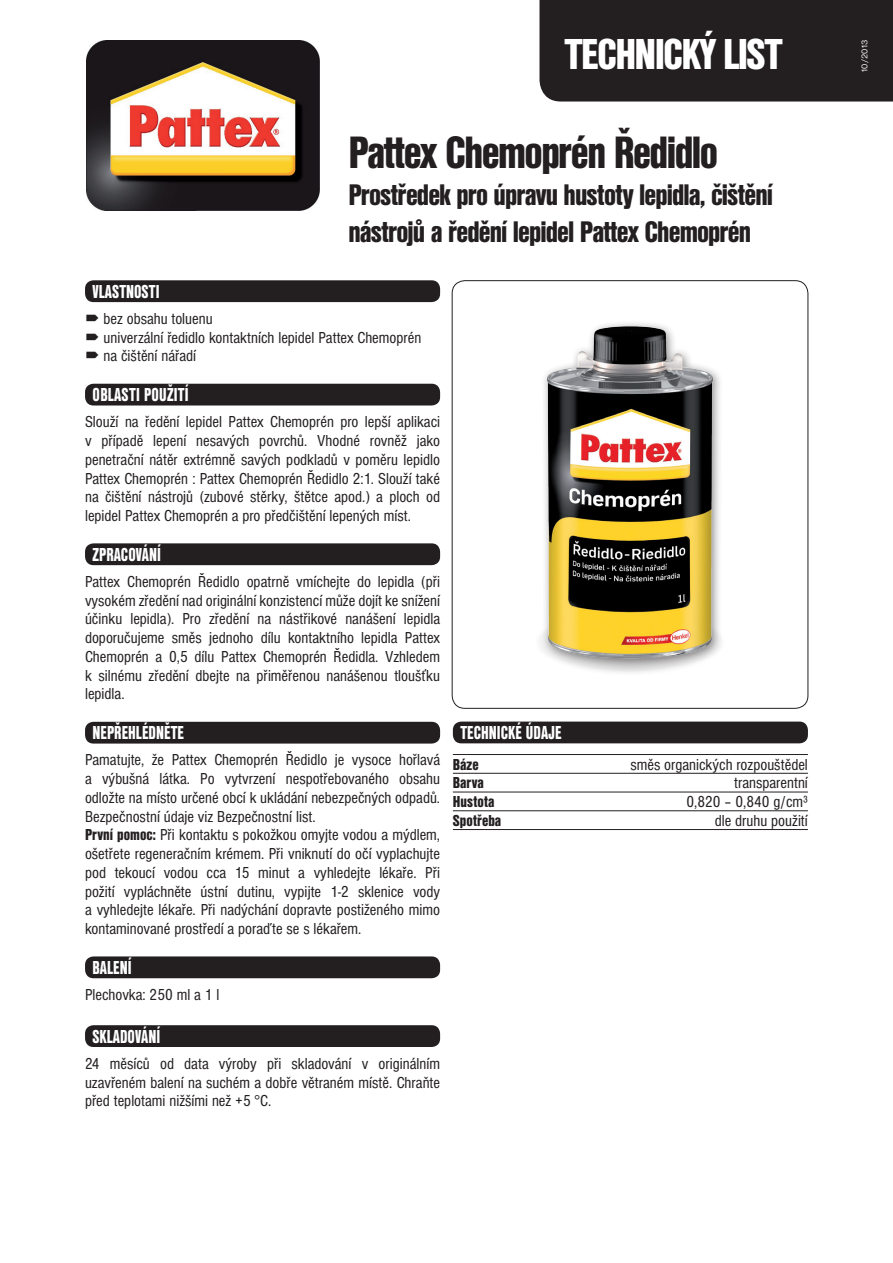
<style>
.page{position:relative;width:893px;height:1263px;background:#fff}
.page>*{position:absolute;margin:0;border:0;box-sizing:border-box;transform-origin:0 0}
.t1{font:47.1px "Nimbus Sans DOT Blac Cond";letter-spacing:-.035em;color:#231f20}
.t2{font:45px "Nimbus Sans DOT Blac Cond";letter-spacing:-.04em;color:#fff}
.t3{font:30.9px/37px "Nimbus Sans DOT Blac Cond";letter-spacing:-.03em;color:#231f20}
.t4{font:19.5px "Nimbus Sans DOT Blac Cond";color:#fff;scale:.85 1}
.t5{font:condensed 16.5px/18.8px "Nimbus Sans DOT";color:#231f20;text-align:justify}
.t6{font:16.5px "Nimbus Sans DOT Blac Cond";color:#231f20}
.t7{font:9px "Nimbus Sans DOT";letter-spacing:-.055em;color:#fff}
.s1{font-family:"Nimbus Sans DOT Blac Cond";font-stretch:normal}
</style>
<div class="page">
<div style="left:539px;top:0;width:354px;height:102px;background:#231f20"></div>
<img style="left:87px;top:40px;width:233px;height:171px">
<div style="left:85px;top:280px;width:355px;height:22px;background:#231f20;border-radius:9px"></div>
<div style="left:85px;top:384px;width:355px;height:21px;background:#231f20;border-radius:9px"></div>
<div style="left:85px;top:543px;width:355px;height:22px;background:#231f20;border-radius:9px"></div>
<div style="left:85px;top:722px;width:355px;height:21px;background:#231f20;border-radius:9px"></div>
<div style="left:85px;top:956px;width:355px;height:22px;background:#231f20;border-radius:9px"></div>
<div style="left:85px;top:1025px;width:355px;height:22px;background:#231f20;border-radius:9px"></div>
<hr style="left:453px;top:754px;width:355px;height:1px;background:#231f20">
<hr style="left:453px;top:773px;width:355px;height:1px;background:#231f20">
<hr style="left:453px;top:792px;width:355px;height:1px;background:#231f20">
<hr style="left:453px;top:810px;width:355px;height:1px;background:#231f20">
<hr style="left:453px;top:829px;width:355px;height:1px;background:#231f20">
<div style="left:453px;top:721px;width:355px;height:22px;background:#231f20;border-radius:9px"></div>
<img style="left:540px;top:323px;width:181px;height:350px">
<h2 class="t2" style="left:564px;top:28px;width:220px">TECHNICKÝ LIST</h2>
<p class="t7" style="left:860px;top:73px;width:35px;rotate:-90deg">10/2013</p>
<h1 class="t1" style="left:348px;top:125px;width:371px">Pattex Chemoprén Ředidlo</h1>
<h3 class="t3" style="left:348px;top:176px;width:426px">Prostředek pro úpravu hustoty lepidla, čištění nástrojů a ředění lepidel Pattex Chemoprén</h3>
<p class="t4" style="left:93px;top:280px;width:80px">VLASTNOSTI</p>
<p class="t5" style="left:104px;top:309px;width:319px;text-align:left">bez obsahu toluenu<br>univerzální ředidlo kontaktních lepidel Pattex Chemoprén na čištění nářadí</p>
<p class="t4" style="left:93px;top:384px;width:115px">OBLASTI POUŽiTÍ</p>
<p class="t5" style="left:85px;top:413px;width:357px">Slouží na ředění lepidel Pattex Chemoprén pro lepší aplikaci v případě lepení nesavých povrchů. Vhodné rovněž jako penetrační nátěr extrémně savých podkladů v poměru lepidlo Pattex Chemoprén : Pattex Chemoprén Ředidlo 2:1. Slouží také na čištění nástrojů (zubové stěrky, štětce apod.) a ploch od lepidel Pattex Chemoprén a pro předčištění lepených míst.</p>
<p class="t4" style="left:93px;top:543px;width:82px">ZPRACOVÁNÍ</p>
<p class="t5" style="left:85px;top:572px;width:357px">Pattex Chemoprén Ředidlo opatrně vmíchejte do lepidla (při vysokém zředění nad originální konzistencí může dojít ke snížení účinku lepidla). Pro zředění na nástřikové nanášení lepidla doporučujeme směs jednoho dílu kontaktního lepidla Pattex Chemoprén a 0,5 dílu Pattex Chemoprén Ředidla. Vzhledem k silnému zředění dbejte na přiměřenou nanášenou tloušťku lepidla.</p>
<p class="t4" style="left:93px;top:722px;width:109px">NEPŘEHLÉDNĚTE</p>
<p class="t5" style="left:85px;top:751px;width:357px;text-align:left">Pamatujte, že Pattex Chemoprén Ředidlo je vysoce hořlavá a výbušná látka. Po vytvrzení nespotřebovaného obsahu odložte na místo určené obcí k ukládání nebezpečných odpadů.<br>Bezpečnostní údaje viz Bezpečnostní list.<br><span class="s1">První pomoc:</span> Při kontaktu s pokožkou omyjte vodou a mýdlem, ošetřete regeneračním krémem. Při vniknutí do očí vyplachujte pod tekoucí vodou cca 15 minut a vyhledejte lékaře. Při požití vypláchněte ústní dutinu, vypijte 1-2 sklenice vody a vyhledejte lékaře. Při nadýchání dopravte postiženého mimo kontaminované prostředí a poraďte se s lékařem.</p>
<p class="t4" style="left:93px;top:956px;width:47px">BALENÍ</p>
<p class="t5" style="left:85px;top:985px;width:136px">Plechovka: 250 ml a 1 l</p>
<p class="t4" style="left:93px;top:1025px;width:81px">SKLADOVÁNÍ</p>
<p class="t5" style="left:85px;top:1054px;width:357px">24 měsíců od data výroby při skladování v originálním uzavřeném balení na suchém a dobře větraném místě. Chraňte před teplotami nižšími než +5 °C.</p>
<p class="t4" style="left:460px;top:721px;width:121px">TECHNICKÉ ÚDAJE</p>
<p class="t6" style="left:453px;top:755px;width:27px">Báze</p>
<p class="t5" style="left:631px;top:755px;width:179px">směs organických rozpouštědel</p>
<p class="t6" style="left:453px;top:773px;width:33px">Barva</p>
<p class="t5" style="left:734px;top:774px;width:75px">transparentní</p>
<p class="t6" style="left:453px;top:792px;width:43px">Hustota</p>
<p class="t5" style="left:686px;top:793px;width:123px">0,820 – 0,840 g/cm³</p>
<p class="t6" style="left:453px;top:811px;width:50px">Spotřeba</p>
<p class="t5" style="left:715px;top:811px;width:95px">dle druhu použití</p>
</div>
